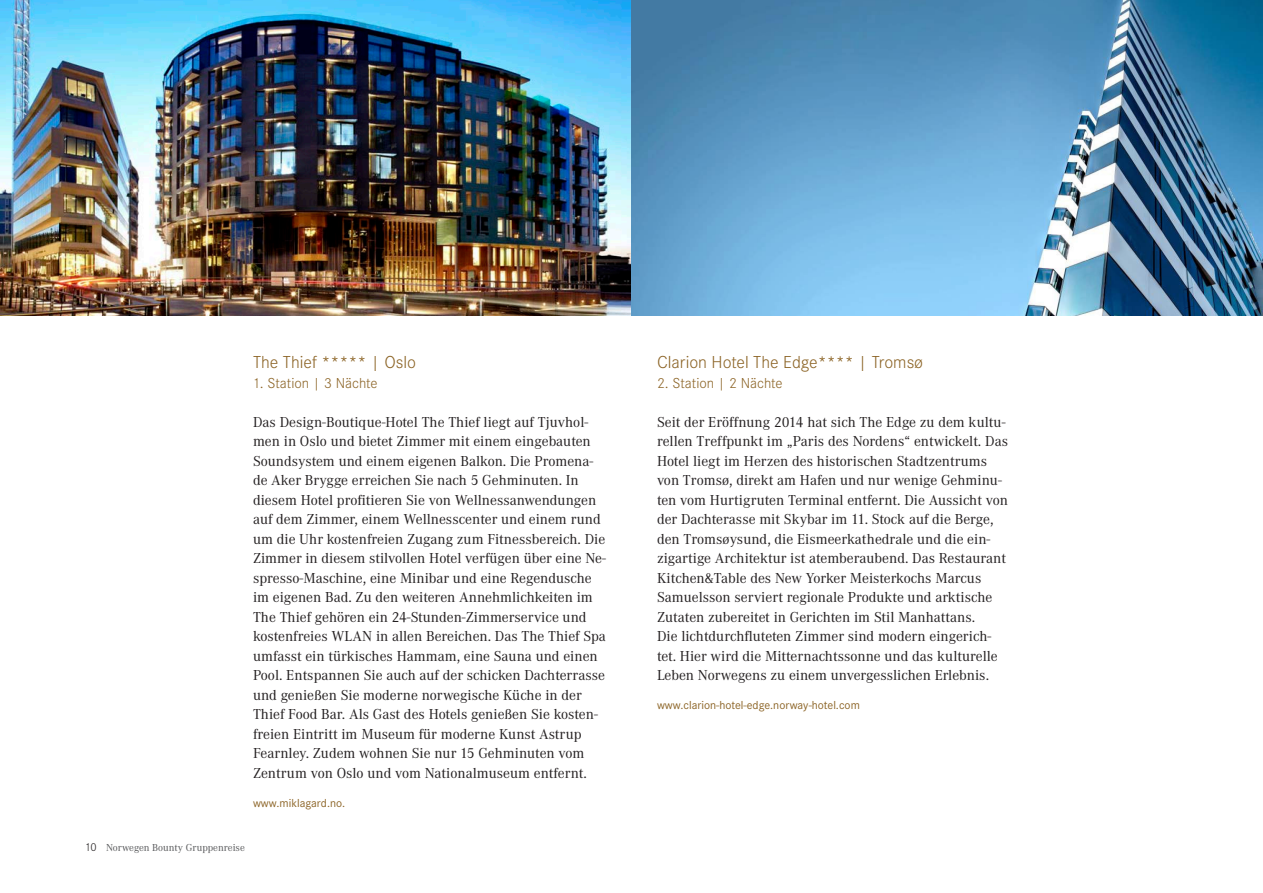
<style>
.page{position:relative;width:1263px;height:893px;background:#fff}
.page>*{position:absolute;margin:0;border:0;box-sizing:border-box;transform-origin:0 0}
.t1{font:300 18px "Corporate S";color:#8c6426}
.t2{font:15px/19.5px "Corporate A";color:#231f20}
.t3{font:300 15px "Corporate S";color:#8c6426}
.t4{font:12px "Corporate S";color:#8c6426}
.t5{font:10.5px "Corporate A";color:#57585a}
.s1{font-family:"Corporate S";font-weight:300;font-size:12px;color:#231f20}
</style>
<div class="page">
<img style="left:0;top:0;width:1263px;height:316px">
<p class="t1" style="left:253px;top:352px;width:165px">The Thief ***** | Oslo</p>
<p class="t3" style="left:253px;top:374px;width:126px">1. Station | 3 Nächte</p>
<p class="t2" style="left:253px;top:412px;width:354px">Das Design-Boutique-Hotel The Thief liegt auf Tjuvhol&shy;men in Oslo und bietet Zimmer mit einem eingebauten Soundsystem und einem eigenen Balkon. Die Promena&shy;de Aker Brygge erreichen Sie nach 5 Gehminuten. In diesem Hotel profitieren Sie von Wellnessanwendungen auf dem Zimmer, einem Wellnesscenter und einem rund um die Uhr kostenfreien Zugang zum Fitnessbereich. Die Zimmer in diesem stilvollen Hotel verfügen über eine Ne&shy;spresso-Maschine, eine Minibar und eine Regendusche im eigenen Bad. Zu den weiteren Annehmlichkeiten im The Thief gehören ein 24-Stunden-Zimmerservice und kostenfreies WLAN in allen Bereichen. Das The Thief Spa umfasst ein türkisches Hammam, eine Sauna und einen Pool. Entspannen Sie auch auf der schicken Dachterrasse und genießen Sie moderne norwegische Küche in der Thief Food Bar. Als Gast des Hotels genießen Sie kosten&shy;freien Eintritt im Museum für moderne Kunst Astrup Fearnley. Zudem wohnen Sie nur 15 Gehminuten vom Zentrum von Oslo und vom Nationalmuseum entfernt.</p>
<p class="t4" style="left:253px;top:796px;width:94px">www.miklagard.no.</p>
<p class="t5" style="left:85px;top:842px;width:161px"><span class="s1">10</span> Norwegen Bounty Gruppenreise</p>
<p class="t1" style="left:657px;top:352px;width:268px">Clarion Hotel The Edge**** | Tromsø</p>
<p class="t3" style="left:657px;top:374px;width:127px">2. Station | 2 Nächte</p>
<p class="t2" style="left:657px;top:412px;width:353px">Seit der Eröffnung 2014 hat sich The Edge zu dem kultu&shy;rellen Treffpunkt im „Paris des Nordens“ entwickelt. Das Hotel liegt im Herzen des historischen Stadtzentrums von Tromsø, direkt am Hafen und nur wenige Gehminu&shy;ten vom Hurtigruten Terminal entfernt. Die Aussicht von der Dachterasse mit Skybar im 11. Stock auf die Berge, den Tromsøysund, die Eismeerkathedrale und die ein&shy;zigartige Architektur ist atemberaubend. Das Restaurant Kitchen&amp;Table des New Yorker Meisterkochs Marcus Samuelsson serviert regionale Produkte und arktische Zutaten zubereitet in Gerichten im Stil Manhattans.<br>Die lichtdurchfluteten Zimmer sind modern eingerich&shy;tet. Hier wird die Mitternachtssonne und das kulturelle Leben Norwegens zu einem unvergesslichen Erlebnis.</p>
<p class="t4" style="left:657px;top:698px;width:204px">www.clarion-hotel-edge.norway-hotel.com</p>
</div>
